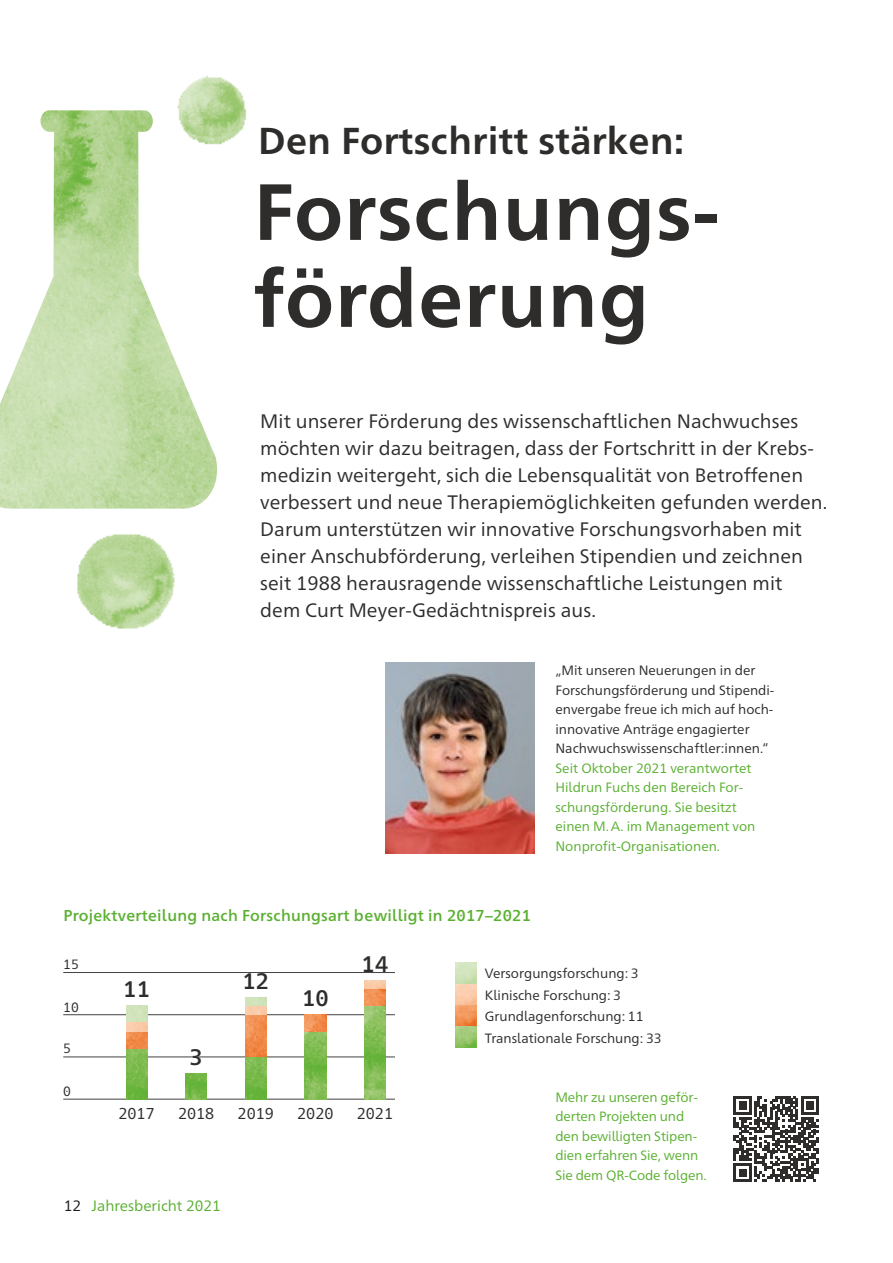
<style>
.page{position:relative;width:893px;height:1263px;background:#fff}
.page>*{position:absolute;margin:0;border:0;box-sizing:border-box;transform-origin:0 0}
.t1{font:700 79.5px/87px "Frutiger Neue 1450 Pro";letter-spacing:.015em;color:#2e2d2c}
.t2{font:700 37.5px "Frutiger Neue 1450 Pro";letter-spacing:.01em;color:#2e2d2c}
.t3{font:500 22.5px "Frutiger Neue 1450 Pro";letter-spacing:.015em;color:#2e2d2c}
.t4{font:19.5px/27px "Frutiger Neue 1450 Pro";letter-spacing:.005em;color:#2e2d2c}
.t5{font:500 15.75px "Frutiger Neue 1450 Pro";letter-spacing:.015em;color:#5ab031}
.t6{font:15.75px "Frutiger Neue 1450 Pro";color:#2e2d2c}
.t7{font:15px "Frutiger Neue 1450 Pro";color:#5ab031}
.t8{font:13.5px/19.5px "Frutiger Neue 1450 Pro";color:#2e2d2c}
.t9{font:13.5px/19.5px "Frutiger Neue 1450 Pro";color:#5ab031}
.s1{color:#1d1d1b}
</style>
<div class="page">
<img style="left:0;top:110px;width:217px;height:399px">
<img style="left:77px;top:534px;width:98px;height:95px">
<img style="left:177px;top:75px;width:70px;height:72px">
<img style="left:385px;top:662px;width:149px;height:192px">
<svg style="left:734px;top:1096px;width:85px;height:85px"></svg>
<svg style="left:455px;top:962px;width:21px;height:1px"></svg>
<img style="left:455px;top:963px;width:21px;height:85px">
<hr style="left:63px;top:1099px;width:332px;height:1px;background:#434342">
<hr style="left:63px;top:1057px;width:332px;height:1px;background:#434342">
<hr style="left:63px;top:1014px;width:332px;height:1px;background:#434342">
<hr style="left:63px;top:972px;width:332px;height:1px;background:#434342">
<img style="left:126px;top:1006px;width:21px;height:93px">
<img style="left:186px;top:1074px;width:21px;height:25px">
<img style="left:245px;top:997px;width:21px;height:102px">
<img style="left:305px;top:1015px;width:21px;height:84px">
<img style="left:364px;top:980px;width:22px;height:119px">
<h2 class="t2" style="left:258px;top:114px;width:428px">Den Fortschritt stärken:</h2>
<h1 class="t1" style="left:254px;top:163px;width:467px">Forschungs&shy;förderung</h1>
<p class="t4" style="left:260px;top:406px;width:569px">Mit unserer Förderung des wissenschaftlichen Nachwuchses möchten wir dazu beitragen, dass der Fortschritt in der Krebs&shy;medizin weitergeht, sich die Lebensqualität von Betroffenen verbessert und neue Therapiemöglichkeiten gefunden werden.<br>Darum unterstützen wir innovative Forschungsvorhaben mit einer Anschubförderung, verleihen Stipendien und zeichnen seit 1988 herausragende wissenschaftliche Leistungen mit dem Curt Meyer-Gedächtnispreis aus.</p>
<p class="t5" style="left:63px;top:904px;width:469px">Projektverteilung nach Forschungsart bewilligt in 2017–2021</p>
<p class="t8" style="left:555px;top:660px;width:220px">„Mit unseren Neuerungen in der Forschungsförderung und Stipendi&shy;envergabe freue ich mich auf hoch&shy;innovative Anträge engagierter Nachwuchswissenschaftler:innen.“</p>
<p class="t9" style="left:555px;top:757px;width:202px">Seit Oktober 2021 verantwortet<br>Hildrun Fuchs den Bereich For&shy;schungsförderung. Sie besitzt einen M.A. im Management von<br>Nonprofit-Organisationen.</p>
<p class="t8" style="left:63px;top:954px;width:17px">15</p>
<p class="t8" style="left:63px;top:996px;width:17px">10</p>
<p class="t8" style="left:63px;top:1038px;width:9px">5</p>
<p class="t8" style="left:63px;top:1080px;width:9px">0</p>
<p class="t3" style="left:123px;top:973px;width:28px">11</p>
<p class="t6" style="left:118px;top:1101px;width:38px">2017</p>
<p class="t3" style="left:190px;top:1041px;width:15px">3</p>
<p class="t6" style="left:178px;top:1101px;width:38px">2018</p>
<p class="t3" style="left:242px;top:964px;width:28px">12</p>
<p class="t6" style="left:238px;top:1101px;width:38px">2019</p>
<p class="t3" style="left:302px;top:982px;width:28px">10</p>
<p class="t3" style="left:362px;top:947px;width:28px">14</p>
<p class="t6" style="left:297px;top:1101px;width:38px">2020</p>
<p class="t6" style="left:357px;top:1101px;width:38px">2021</p>
<p class="t7" style="left:64px;top:1194px;width:158px"><span class="s1">12</span> Jahresbericht 2021</p>
<p class="t8" style="left:485px;top:962px;width:178px;line-height:21.5px">Versorgungsforschung: 3<br>Klinische Forschung: 3<br>Grundlagenforschung: 11<br>Translationale Forschung: 33</p>
<p class="t9" style="left:555px;top:1086px;width:153px">Mehr zu unseren geför&shy;derten Projekten und den bewilligten Stipen&shy;dien erfahren Sie, wenn<br>Sie dem QR-Code folgen.</p>
</div>
